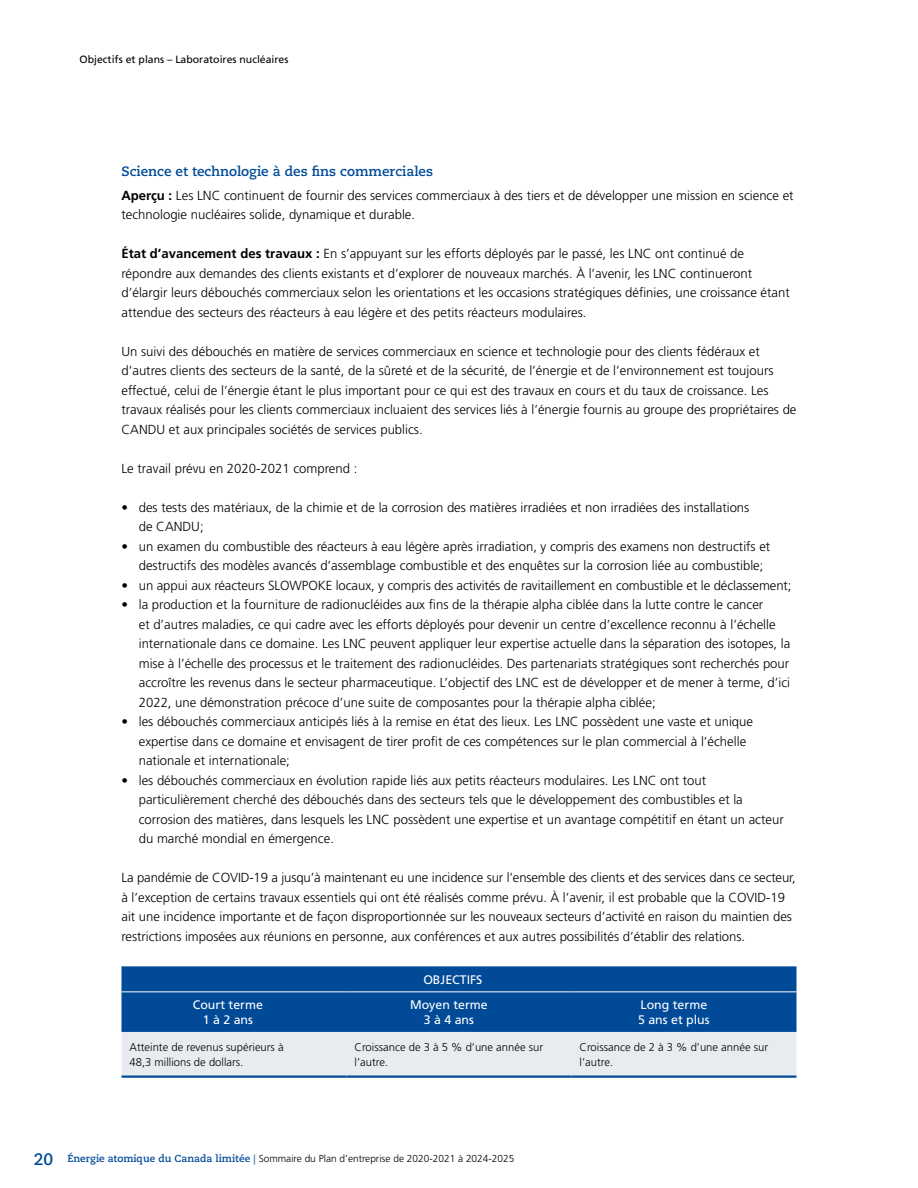
<style>
.page{position:relative;width:918px;height:1188px;background:#fff}
.page>*{position:absolute;margin:0;border:0;box-sizing:border-box;transform-origin:0 0}
.t1{font:700 13.5px "Caecilia LT Std";color:#004a98}
.t2{font:300 13.2px/19.5px "Frutiger LT Std";color:#000}
.t3{font:12.3px/14.7px "Frutiger LT Std";color:#fff;text-align:center}
.t4{font:300 11.25px/14.7px "Frutiger LT Std";color:#000}
.t5{font:10.5px "Frutiger LT Std";color:#000}
.t6{font:300 10.2px "Frutiger LT Std";color:#000}
.s1{font-weight:700}
.s2{font-family:"Caecilia LT Std";font-weight:700;font-size:16.5px;color:#004a98}
.s3{font-family:"Caecilia LT Std";font-weight:700;color:#004a98}
.s4{font-family:"Caecilia LT Std";font-weight:700;color:#1f63a1}
</style>
<div class="page">
<div style="left:122px;top:966px;width:674px;height:66px;background:#004a98"></div>
<div style="left:122px;top:1032px;width:674px;height:44px;background:#e8ecf1"></div>
<hr style="left:122px;top:1076px;width:224px;height:2px;background:#004a98">
<hr style="left:346px;top:1076px;width:226px;height:2px;background:#004a98">
<hr style="left:572px;top:1076px;width:224px;height:2px;background:#004a98">
<hr style="left:122px;top:991px;width:224px;height:1px;background:#fff">
<hr style="left:346px;top:991px;width:226px;height:1px;background:#fff">
<hr style="left:572px;top:991px;width:224px;height:1px;background:#fff">
<p class="t5" style="left:80px;top:53px;width:210px">Objectifs et plans – Laboratoires nucléaires</p>
<p class="t1" style="left:122px;top:163px;width:313px">Science et technologie à des fins commerciales</p>
<p class="t2" style="left:122px;top:186px;width:674px"><span class="s1">Aperçu :</span> Les LNC continuent de fournir des services commerciaux à des tiers et de développer une mission en science et technologie nucléaires solide, dynamique et durable.</p>
<p class="t2" style="left:122px;top:244px;width:670px"><span class="s1">État d’avancement des travaux :</span> En s’appuyant sur les efforts déployés par le passé, les LNC ont continué de répondre aux demandes des clients existants et d’explorer de nouveaux marchés. À l’avenir, les LNC continueront d’élargir leurs débouchés commerciaux selon les orientations et les occasions stratégiques définies, une croissance étant attendue des secteurs des réacteurs à eau légère et des petits réacteurs modulaires.</p>
<p class="t2" style="left:122px;top:342px;width:677px">Un suivi des débouchés en matière de services commerciaux en science et technologie pour des clients fédéraux et d’autres clients des secteurs de la santé, de la sûreté et de la sécurité, de l’énergie et de l’environnement est toujours effectué, celui de l’énergie étant le plus important pour ce qui est des travaux en cours et du taux de croissance. Les travaux réalisés pour les clients commerciaux incluaient des services liés à l’énergie fournis au groupe des propriétaires de CANDU et aux principales sociétés de services publics.</p>
<p class="t2" style="left:122px;top:459px;width:237px">Le travail prévu en 2020-2021 comprend :</p>
<p class="t2" style="left:139px;top:498px;width:612px;text-indent:-17px">• des tests des matériaux, de la chimie et de la corrosion des matières irradiées et non irradiées des installations de CANDU;</p>
<p class="t2" style="left:139px;top:537px;width:633px;text-indent:-17px">• un examen du combustible des réacteurs à eau légère après irradiation, y compris des examens non destructifs et destructifs des modèles avancés d’assemblage combustible et des enquêtes sur la corrosion liée au combustible;</p>
<p class="t2" style="left:122px;top:576px;width:672px">• un appui aux réacteurs SLOWPOKE locaux, y compris des activités de ravitaillement en combustible et le déclassement;</p>
<p class="t2" style="left:139px;top:595px;width:653px;text-indent:-17px">• la production et la fourniture de radionucléides aux fins de la thérapie alpha ciblée dans la lutte contre le cancer<br>et d’autres maladies, ce qui cadre avec les efforts déployés pour devenir un centre d’excellence reconnu à l’échelle internationale dans ce domaine. Les LNC peuvent appliquer leur expertise actuelle dans la séparation des isotopes, la mise à l’échelle des processus et le traitement des radionucléides. Des partenariats stratégiques sont recherchés pour accroître les revenus dans le secteur pharmaceutique. L’objectif des LNC est de développer et de mener à terme, d’ici 2022, une démonstration précoce d’une suite de composantes pour la thérapie alpha ciblée;</p>
<p class="t2" style="left:139px;top:712px;width:616px;text-indent:-17px">• les débouchés commerciaux anticipés liés à la remise en état des lieux. Les LNC possèdent une vaste et unique expertise dans ce domaine et envisagent de tirer profit de ces compétences sur le plan commercial à l’échelle nationale et internationale;</p>
<p class="t2" style="left:139px;top:771px;width:646px;text-indent:-17px">• les débouchés commerciaux en évolution rapide liés aux petits réacteurs modulaires. Les LNC ont tout particulièrement cherché des débouchés dans des secteurs tels que le développement des combustibles et la corrosion des matières, dans lesquels les LNC possèdent une expertise et un avantage compétitif en étant un acteur du marché mondial en émergence.</p>
<p class="t2" style="left:122px;top:868px;width:676px">La pandémie de COVID-19 a jusqu’à maintenant eu une incidence sur l’ensemble des clients et des services dans ce secteur, à l’exception de certains travaux essentiels qui ont été réalisés comme prévu. À l’avenir, il est probable que la COVID-19 ait une incidence importante et de façon disproportionnée sur les nouveaux secteurs d’activité en raison du maintien des restrictions imposées aux réunions en personne, aux conférences et aux autres possibilités d’établir des relations.</p>
<p class="t3" style="left:423px;top:972px;width:61px">OBJECTIFS</p>
<p class="t3" style="left:193px;top:998px;width:72px">Court terme<br>1 à 2 ans</p>
<p class="t3" style="left:410px;top:998px;width:79px">Moyen terme<br>3 à 4 ans</p>
<p class="t3" style="left:638px;top:998px;width:73px;text-align:left">Long terme<br>5 ans et plus</p>
<p class="t4" style="left:130px;top:1040px;width:156px">Atteinte de revenus supérieurs à<br>48,3 millions de dollars.</p>
<p class="t4" style="left:355px;top:1040px;width:190px">Croissance de 3 à 5 % d’une année sur l’autre.</p>
<p class="t4" style="left:580px;top:1040px;width:190px">Croissance de 2 à 3 % d’une année sur l’autre.</p>
<p class="t6" style="left:34px;top:1153px;width:482px"><span class="s2">20</span> <span class="s3">Énergie atomique du Canada limitée</span> <span class="s4">|</span> Sommaire du Plan d’entreprise de 2020-2021 à 2024-2025</p>
</div>
